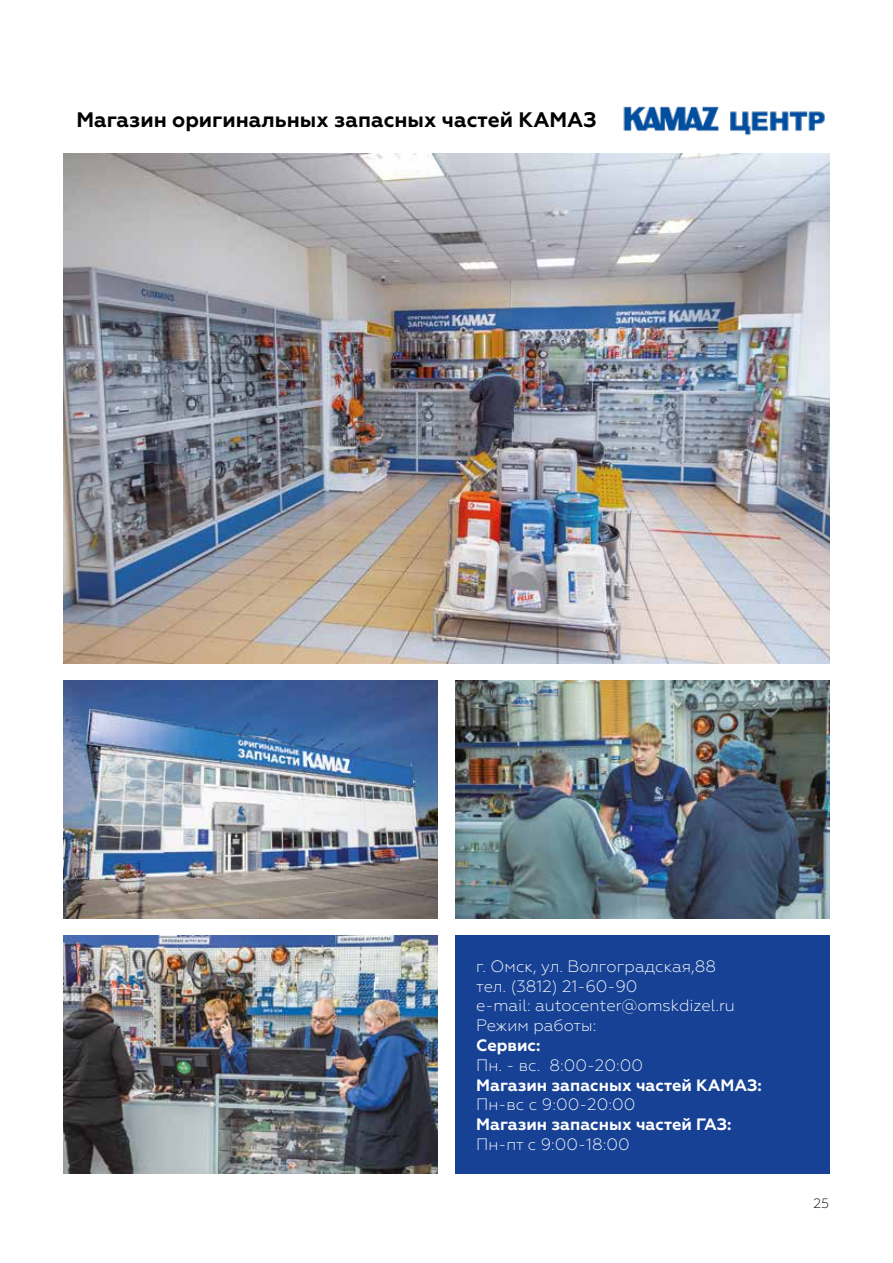
<style>
.page{position:relative;width:893px;height:1263px;background:#fff}
.page>*{position:absolute;margin:0;border:0;box-sizing:border-box;transform-origin:0 0}
.t1{font:700 21px "Geometria";color:#000}
.t2{font:300 16.5px/19.8px "Geometria";color:#fff}
.t3{font:700 16.5px "Geometria";color:#fff}
.t4{font:300 13.5px "Geometria";color:#000}
</style>
<div class="page">
<img style="left:455px;top:680px;width:374px;height:238px">
<img style="left:64px;top:680px;width:374px;height:238px">
<img style="left:64px;top:935px;width:374px;height:239px">
<div style="left:455px;top:935px;width:374px;height:239px;background:#164194"></div>
<img style="left:64px;top:153px;width:765px;height:510px">
<img style="left:623px;top:106px;width:202px;height:30px">
<p class="t1" style="left:77px;top:107px;width:522px">Магазин оригинальных запасных частей КАМАЗ</p>
<p class="t2" style="left:476px;top:956px;width:260px">г. Омск, ул. Волгоградская,88 тел. (3812) 21-60-90<br>e-mail: autocenter@omskdizel.ru<br>Режим работы:</p>
<p class="t3" style="left:476px;top:1035px;width:66px">Сервис:</p>
<p class="t2" style="left:476px;top:1055px;width:168px">Пн. - вс. 8:00-20:00</p>
<p class="t3" style="left:476px;top:1075px;width:287px">Магазин запасных частей КАМАЗ:</p>
<p class="t2" style="left:476px;top:1094px;width:161px">Пн-вс с 9:00-20:00</p>
<p class="t3" style="left:476px;top:1114px;width:257px">Магазин запасных частей ГАЗ:</p>
<p class="t2" style="left:476px;top:1134px;width:155px">Пн-пт с 9:00-18:00</p>
<p class="t4" style="left:813px;top:1195px;width:17px">25</p>
</div>
